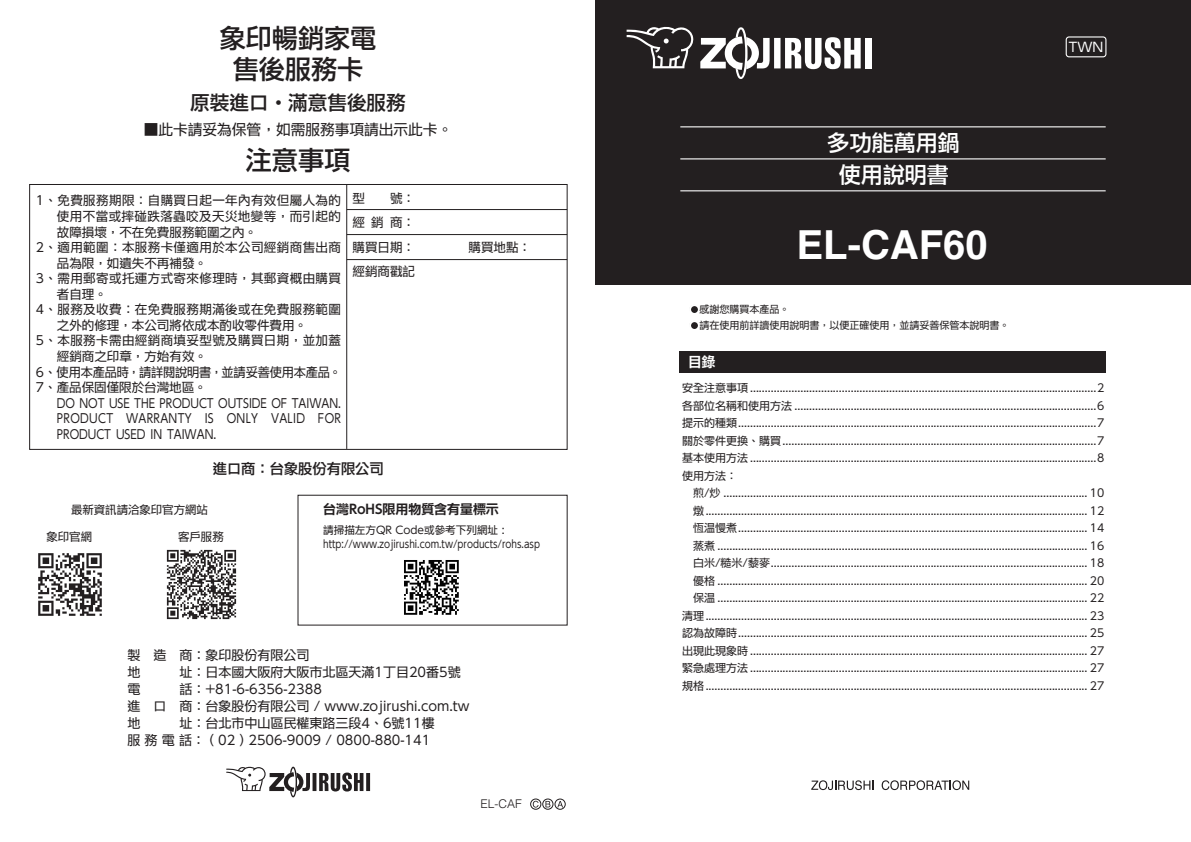
<style>
.page{position:relative;width:1191px;height:842px;background:#fff}
.page>*{position:absolute;margin:0;border:0;box-sizing:border-box;transform-origin:0 0}
.t1{font:700 40px "Helvetica";color:#fff}
.t2{font:500 26.1px "UD Shin Go Std TC";color:#231f20}
.t3{font:500 22px/32.4px "UD Shin Go Std TC";color:#fff;text-align:center}
.t4{font:500 19.6px "UD Shin Go Std TC";color:#231f20}
.t5{font:14.7px "UD Shin Go Std TC";color:#231f20}
.t6{font:500 14.2px "UD Shin Go Std TC";color:#231f20}
.t7{font:13.6px "UD Shin Go Std TC De B";color:#fff}
.t8{font:13px/17px "UD Shin Go Std TC";color:#231f20}
.t9{font:13px "UD Shin Go Std TC";color:#fff}
.t10{font:12.9px "UD Shin Go Std TC De B";color:#231f20}
.t11{font:12.7px "UD Shin Go Std TC";letter-spacing:-.01em;color:#231f20;scale:.96 1}
.t12{font:12.5px/24.5px "UD Shin Go Std TC";letter-spacing:.03em;color:#231f20;text-align:justify}
.t13{font:12.5px/15.6px "UD Shin Go Std TC";color:#231f20}
.t14{font:300 12px "Helvetica";color:#231f20}
.t15{font:11.4px "UD Shin Go Std TC";color:#231f20}
.t16{font:11px/17.5px "UD Shin Go Std TC";color:#231f20;text-align:justify}
.t17{font:10.6px/14.1px "UD Shin Go Std TC";color:#231f20}
.t18{font:10px "UD Shin Go Std TC";color:#231f20}
.s1{font-size:12.5px}
</style>
<div class="page">
<div style="left:595px;top:0;width:596px;height:285px;background:#231f20"></div>
<div style="left:679px;top:351px;width:426px;height:22px;background:#231f20"></div>
<hr style="left:680px;top:127px;width:425px;height:1px;background:#fff">
<hr style="left:680px;top:159px;width:425px;height:1px;background:#fff">
<hr style="left:680px;top:190px;width:425px;height:1px;background:#fff">
<div style="left:689px;top:304px;width:11px;height:11px;border:2px solid #fff;border-radius:50%"></div>
<div style="left:689px;top:320px;width:11px;height:11px;border:2px solid #fff;border-radius:50%"></div>
<div style="left:774px;top:38px;width:6px;height:30px;background:#fff"></div>
<svg style="left:785px;top:37px;width:75px;height:32px"></svg>
<div style="left:865px;top:38px;width:6px;height:30px;background:#fff"></div>
<svg style="left:700px;top:27px;width:69px;height:52px"></svg>
<svg style="left:626px;top:26px;width:68px;height:42px"></svg>
<svg style="left:811px;top:780px;width:62px;height:10px"></svg>
<svg style="left:881px;top:780px;width:88px;height:10px"></svg>
<div style="left:555px;top:799px;width:10px;height:10px;border:1px solid #231f20;border-radius:50%"></div>
<svg style="left:530px;top:799px;width:33px;height:10px"></svg>
<div style="left:1065px;top:36px;width:41px;height:21px;border:1px solid #fff;border-radius:3px"></div>
<svg style="left:226px;top:767px;width:144px;height:30px"></svg>
<div style="left:29px;top:184px;width:538px;height:266px;border:1px solid #231f20"></div>
<hr style="left:346px;top:185px;width:1px;height:264px;background:#231f20">
<hr style="left:347px;top:209px;width:220px;height:1px;background:#231f20">
<hr style="left:347px;top:234px;width:220px;height:1px;background:#231f20">
<hr style="left:347px;top:259px;width:220px;height:1px;background:#231f20">
<img style="left:38px;top:553px;width:64px;height:63px">
<img style="left:166px;top:549px;width:71px;height:71px">
<img style="left:404px;top:560px;width:55px;height:55px">
<h2 class="t2" style="left:220px;top:22px;width:158px">象印暢銷家電</h2>
<h2 class="t2" style="left:233px;top:53px;width:132px">售後服務卡</h2>
<h3 class="t4" style="left:190px;top:90px;width:217px">原裝進口·滿意售後服務</h3>
<h3 class="t5" style="left:144px;top:120px;width:310px">■此卡請妥為保管，如需服務事項請出示此卡。</h3>
<h2 class="t2" style="left:246px;top:144px;width:106px">注意事項</h2>
<p class="t12" style="left:36px;top:189px;width:306px">1、免費服務期限：自購買日起一年內有效但屬人為的</p>
<p class="t12" style="left:57px;top:204px;width:285px">使用不當或摔碰跌落蟲咬及天災地變等，而引起的</p>
<p class="t13" style="left:57px;top:224px;width:201px">故障損壞，不在免費服務範圍之內。</p>
<p class="t12" style="left:36px;top:235px;width:306px">2、適用範圍：本服務卡僅適用於本公司經銷商售出商</p>
<p class="t13" style="left:57px;top:255px;width:151px">品為限，如遺失不再補發。</p>
<p class="t12" style="left:36px;top:266px;width:306px">3、需用郵寄或托運方式寄來修理時，其郵資概由購買</p>
<p class="t12" style="left:57px;top:282px;width:51px">者自理。</p>
<p class="t12" style="left:36px;top:297px;width:306px">4、服務及收費：在免費服務期滿後或在免費服務範圍</p>
<p class="t13" style="left:57px;top:317px;width:251px">之外的修理，本公司將依成本酌收零件費用。</p>
<p class="t12" style="left:36px;top:329px;width:306px">5、本服務卡需由經銷商填妥型號及購買日期，並加蓋</p>
<p class="t13" style="left:57px;top:349px;width:151px">經銷商之印章，方始有效。</p>
<p class="t11" style="left:36px;top:364px;width:320px"><span class="s1">6、</span>使用本產品時，請詳閱說明書，並請妥善使用本產品。</p>
<p class="t13" style="left:57px;top:380px;width:285px;text-indent:-21px">7、產品保固僅限於台灣地區。<br>DO NOT USE THE PRODUCT OUTSIDE OF TAIWAN.<br>PRODUCT WARRANTY IS ONLY VALID FOR<br>PRODUCT USED IN TAIWAN.</p>
<p class="t12" style="left:352px;top:186px;width:64px">型　　號：經銷商：購買日期：經銷商戳記</p>
<p class="t6" style="left:213px;top:460px;width:172px">進口商：台象股份有限公司</p>
<p class="t12" style="left:468px;top:235px;width:64px">購買地點：</p>
<p class="t15" style="left:71px;top:503px;width:138px">最新資訊請洽象印官方網站</p>
<p class="t15" style="left:46px;top:530px;width:47px">象印官網</p>
<p class="t15" style="left:178px;top:530px;width:47px">客戶服務</p>
<p class="t10" style="left:323px;top:501px;width:177px">台灣RoHS限用物質含有量標示</p>
<p class="t17" style="left:323px;top:523px;width:218px">請掃描左方QR Code或參考下列網址 : http://www.zojirushi.com.tw/products/rohs.asp</p>
<p class="t8" style="left:127px;top:646px;width:344px">製　造　商：象印股份有限公司<br>地　　　址：日本國大阪府大阪市北區天滿1丁目20番5號電　　　話：+81-6-6356-2388<br>進　口　商：台象股份有限公司 / www.zojirushi.com.tw地　　　址：台北市中山區民權東路三段4、6號11樓<br>服務電話：（02）2506-9009 / 0800-880-141</p>
<p class="t14" style="left:480px;top:794px;width:43px">EL-CAF</p>
<h3 class="t3" style="left:827px;top:127px;width:133px">多功能萬用鍋使用說明書</h3>
<h1 class="t1" style="left:796px;top:213px;width:193px">EL-CAF60</h1>
<p class="t9" style="left:1069px;top:40px;width:36px">TWN</p>
<p class="t18" style="left:689px;top:303px;width:101px">●感謝您購買本產品。</p>
<p class="t18" style="left:689px;top:319px;width:321px">●請在使用前詳讀使用說明書，以便正確使用，並請妥善保管本說明書。</p>
<p class="t7" style="left:688px;top:353px;width:29px">目錄</p>
<p class="t16" style="left:682px;top:379px;width:424px">安全注意事項 .....................................................................................................................2各部位名稱和使用方法 ......................................................................................................6提示的種類.........................................................................................................................7關於零件更換、購買..........................................................................................................7基本使用方法 .....................................................................................................................8使用方法：</p>
<p class="t16" style="left:682px;top:484px;width:424px;text-align:right">煎/炒 ........................................................................................................................... 10燉................................................................................................................................. 12恆温慢煮...................................................................................................................... 14蒸煮 ............................................................................................................................. 16白米/糙米/藜麥........................................................................................................... 18優格 ............................................................................................................................. 20保温 ............................................................................................................................. 22清理................................................................................................................................. 23認為故障時...................................................................................................................... 25出現此現象時 .................................................................................................................. 27緊急處理方法 .................................................................................................................. 27規格................................................................................................................................. 27</p>
</div>
